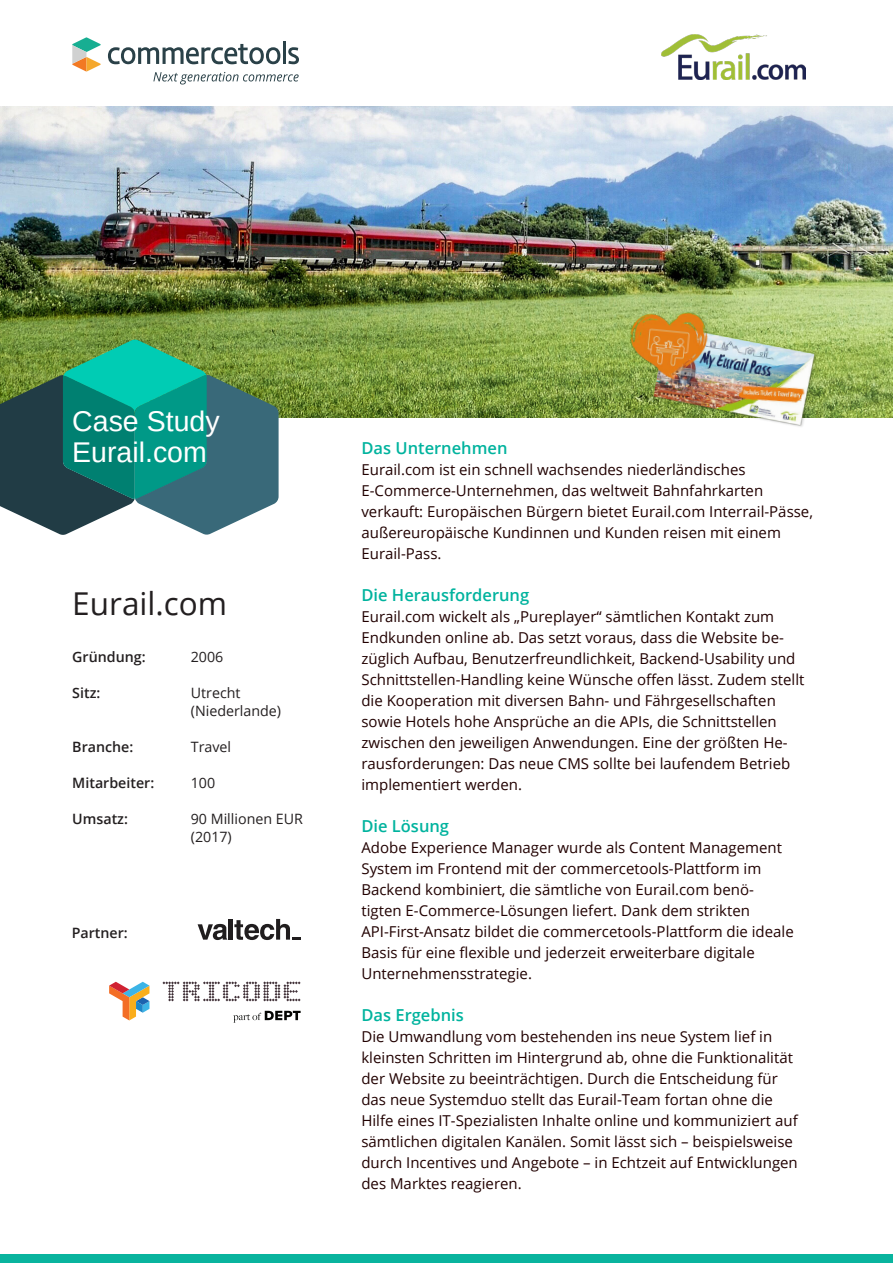
<style>
.page{position:relative;width:893px;height:1263px;background:#fff}
.page>*{position:absolute;margin:0;border:0;box-sizing:border-box;transform-origin:0 0}
.t1{font:31.5px "Open Sans";color:#231f20}
.t2{font:28.5px/31.5px "Arimo";color:#fff}
.t3{font:600 16.5px "Open Sans";color:#00b39e}
.t4{font:15px/21px "Open Sans";color:#210000}
.t5{font:14.25px/18px "Open Sans";color:#231f20}
.t6{font:600 14.25px "Open Sans";color:#231f20}
</style>
<div class="page">
<svg style="left:108px;top:44px;width:172px;height:20px"></svg>
<hr style="left:283px;top:42px;width:3px;height:22px;background:#2a4148">
<svg style="left:288px;top:47px;width:11px;height:17px"></svg>
<svg style="left:72px;top:37px;width:29px;height:35px"></svg>
<svg style="left:153px;top:72px;width:146px;height:12px"></svg>
<img style="left:0;top:106px;width:893px;height:312px">
<img style="left:618px;top:298px;width:225px;height:129px">
<svg style="left:109px;top:981px;width:41px;height:40px"></svg>
<svg style="left:233px;top:1011px;width:68px;height:12px"></svg>
<svg style="left:162px;top:981px;width:139px;height:20px"></svg>
<svg style="left:0;top:339px;width:279px;height:196px;background:#3b8575"></svg>
<svg style="left:198px;top:924px;width:29px;height:16px"></svg>
<hr style="left:229px;top:919px;width:4px;height:21px;background:#201d1e">
<svg style="left:234px;top:919px;width:67px;height:21px"></svg>
<div style="left:0;top:1254px;width:893px;height:9px;background:#09b49e"></div>
<img style="left:662px;top:35px;width:144px;height:44px">
<h2 class="t2" style="left:72px;top:405px;width:149px">Case Study<br>Eurail.com</h2>
<h1 class="t1" style="left:72px;top:582px;width:156px">Eurail.com</h1>
<p class="t6" style="left:72px;top:646px;width:75px">Gründung:</p>
<p class="t6" style="left:72px;top:682px;width:30px">Sitz:</p>
<p class="t6" style="left:72px;top:736px;width:63px">Branche:</p>
<p class="t6" style="left:72px;top:772px;width:84px">Mitarbeiter:</p>
<p class="t6" style="left:72px;top:808px;width:57px">Umsatz:</p>
<p class="t6" style="left:72px;top:922px;width:58px">Partner:</p>
<p class="t5" style="left:191px;top:647px;width:34px">2006</p>
<p class="t5" style="left:191px;top:683px;width:92px">Utrecht (Niederlande)</p>
<p class="t5" style="left:191px;top:737px;width:42px">Travel</p>
<p class="t5" style="left:191px;top:773px;width:26px">100</p>
<p class="t5" style="left:191px;top:809px;width:114px">90 Millionen EUR (2017)</p>
<p class="t3" style="left:361px;top:436px;width:148px">Das Unternehmen</p>
<p class="t4" style="left:361px;top:459px;width:453px">Eurail.com ist ein schnell wachsendes niederländisches E-Commerce-Unternehmen, das weltweit Bahnfahrkarten verkauft: Europäischen Bürgern bietet Eurail.com Interrail-Pässe, außereuropäische Kundinnen und Kunden reisen mit einem Eurail-Pass.</p>
<p class="t3" style="left:361px;top:583px;width:169px">Die Herausforderung</p>
<p class="t4" style="left:361px;top:606px;width:444px">Eurail.com wickelt als „Pureplayer“ sämtlichen Kontakt zum Endkunden online ab. Das setzt voraus, dass die Website be&shy;züglich Aufbau, Benutzerfreundlichkeit, Backend-Usability und Schnittstellen-Handling keine Wünsche offen lässt. Zudem stellt die Kooperation mit diversen Bahn- und Fährgesellschaften sowie Hotels hohe Ansprüche an die APIs, die Schnittstellen zwischen den jeweiligen Anwendungen. Eine der größten He&shy;rausforderungen: Das neue CMS sollte bei laufendem Betrieb implementiert werden.</p>
<p class="t3" style="left:361px;top:814px;width:89px">Die Lösung</p>
<p class="t4" style="left:361px;top:837px;width:434px">Adobe Experience Manager wurde als Content Management System im Frontend mit der commercetools-Plattform im Backend kombiniert, die sämtliche von Eurail.com benö&shy;tigten E-Commerce-Lösungen liefert. Dank dem strikten API-First-Ansatz bildet die commercetools-Plattform die ideale Basis für eine flexible und jederzeit erweiterbare digitale Unternehmensstrategie.</p>
<p class="t3" style="left:361px;top:1003px;width:104px">Das Ergebnis</p>
<p class="t4" style="left:361px;top:1026px;width:438px">Die Umwandlung vom bestehenden ins neue System lief in kleinsten Schritten im Hintergrund ab, ohne die Funktionalität der Website zu beeinträchtigen. Durch die Entscheidung für das neue Systemduo stellt das Eurail-Team fortan ohne die Hilfe eines IT-Spezialisten Inhalte online und kommuniziert auf sämtlichen digitalen Kanälen. Somit lässt sich – beispielsweise durch Incentives und Angebote – in Echtzeit auf Entwicklungen des Marktes reagieren.</p>
</div>
